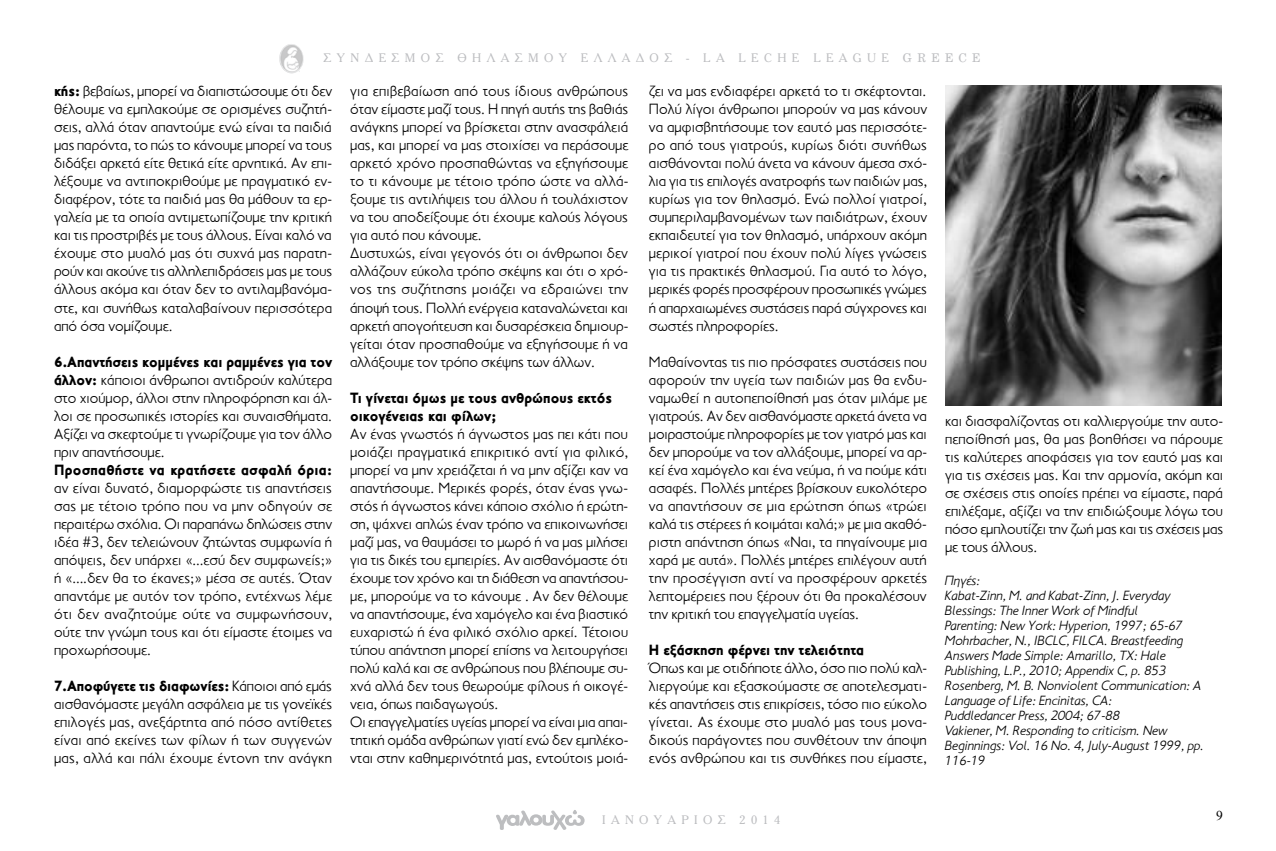
<style>
.page{position:relative;width:1276px;height:851px;background:#fff}
.page>*{position:absolute;margin:0;border:0;box-sizing:border-box;transform-origin:0 0}
.t1{font:300 15px/18px "PF Transport";letter-spacing:.005em;color:#000;text-align:justify}
.t2{font:900 15px/18px "PF Transport";color:#000}
.t3{font:italic 300 13.5px/15px "PF Transport";color:#000}
.t4{font:13.5px "Times New Roman";color:#000}
.t5{font:12px "PF Cheltenham";letter-spacing:.45em;color:#bcbdc0}
.s1{font-family:"PF Century"}
.s2{font-weight:900}
</style>
<div class="page">
<svg style="left:496px;top:810px;width:88px;height:19px"></svg>
<img style="left:279px;top:44px;width:25px;height:29px">
<img style="left:945px;top:85px;width:276px;height:321px">
<p class="t5" style="left:323px;top:51px;width:658px">ΣΥΝΔΕΣΜΟΣ ΘΗΛΑΣΜΟΥ ΕΛΛΑΔΟΣ - LA LECHE LEAGUE <span class="s1">GREECE</span></p>
<p class="t1" style="left:54px;top:82px;width:280px"><span class="s2">κής:</span> βεβαίως, μπορεί να διαπιστώσουμε ότι δεν θέλουμε να εμπλακούμε σε ορισμένες συζητή&shy;σεις, αλλά όταν απαντούμε ενώ είναι τα παιδιά μας παρόντα, το πώς το κάνουμε μπορεί να τους διδάξει αρκετά είτε θετικά είτε αρνητικά. Αν επι&shy;λέξουμε να αντιποκριθούμε με πραγματικό εν&shy;διαφέρον, τότε τα παιδιά μας θα μάθουν τα ερ&shy;γαλεία με τα οποία αντιμετωπίζουμε την κριτική και τις προστριβές με τους άλλους. Είναι καλό να έχουμε στο μυαλό μας ότι συχνά μας παρατη&shy;ρούν και ακούνε τις αλληλεπιδράσεις μας με τους άλλους ακόμα και όταν δεν το αντιλαμβανόμα&shy;στε, και συνήθως καταλαβαίνουν περισσότερα από όσα νομίζουμε.</p>
<p class="t1" style="left:54px;top:352px;width:280px"><span class="s2">6.Απαντήσεις κομμένες και ραμμένες για τον άλλον:</span> κάποιοι άνθρωποι αντιδρούν καλύτερα στο χιούμορ, άλλοι στην πληροφόρηση και άλ&shy;λοι σε προσωπικές ιστορίες και συναισθήματα.<br>Αξίζει να σκεφτούμε τι γνωρίζουμε για τον άλλο πριν απαντήσουμε.</p>
<p class="t2" style="left:54px;top:460px;width:279px">Προσπαθήστε να κρατήσετε ασφαλή όρια:</p>
<p class="t1" style="left:54px;top:478px;width:280px">αν είναι δυνατό, διαμορφώστε τις απαντήσεις σας με τέτοιο τρόπο που να μην οδηγούν σε περαιτέρω σχόλια. Οι παραπάνω δηλώσεις στην ιδέα #3, δεν τελειώνουν ζητώντας συμφωνία ή απόψεις, δεν υπάρχει «…εσύ δεν συμφωνείς;» ή «….δεν θα το έκανες;» μέσα σε αυτές. Όταν απαντάμε με αυτόν τον τρόπο, εντέχνως λέμε ότι δεν αναζητούμε ούτε να συμφωνήσουν, ούτε την γνώμη τους και ότι είμαστε έτοιμες να προχωρήσουμε.</p>
<p class="t1" style="left:54px;top:676px;width:280px"><span class="s2">7.Αποφύγετε τις διαφωνίες:</span> Κάποιοι από εμάς αισθανόμαστε μεγάλη ασφάλεια με τις γονεϊκές επιλογές μας, ανεξάρτητα από πόσο αντίθετες είναι από εκείνες των φίλων ή των συγγενών μας, αλλά και πάλι έχουμε έντονη την ανάγκη</p>
<p class="t1" style="left:350px;top:82px;width:280px;text-align:left">για επιβεβαίωση από τους ίδιους ανθρώπους όταν είμαστε μαζί τους. Η πηγή αυτής της βαθιάς ανάγκης μπορεί να βρίσκεται στην ανασφάλειά μας, και μπορεί να μας στοιχίσει να περάσουμε αρκετό χρόνο προσπαθώντας να εξηγήσουμε το τι κάνουμε με τέτοιο τρόπο ώστε να αλλά&shy;ξουμε τις αντιλήψεις του άλλου ή τουλάχιστον να του αποδείξουμε ότι έχουμε καλούς λόγους για αυτό που κάνουμε.<br>Δυστυχώς, είναι γεγονός ότι οι άνθρωποι δεν αλλάζουν εύκολα τρόπο σκέψης και ότι ο χρό&shy;νος της συζήτησης μοιάζει να εδραιώνει την άποψή τους. Πολλή ενέργεια καταναλώνεται και αρκετή απογοήτευση και δυσαρέσκεια δημιουρ&shy;γείται όταν προσπαθούμε να εξηγήσουμε ή να αλλάξουμε τον τρόπο σκέψης των άλλων.</p>
<p class="t2" style="left:350px;top:388px;width:263px">Τι γίνεται όμως με τους ανθρώπους εκτός οικογένειας και φίλων;</p>
<p class="t1" style="left:350px;top:424px;width:280px;text-align:left">Αν ένας γνωστός ή άγνωστος μας πει κάτι που μοιάζει πραγματικά επικριτικό αντί για φιλικό, μπορεί να μην χρειάζεται ή να μην αξίζει καν να απαντήσουμε. Μερικές φορές, όταν ένας γνω&shy;στός ή άγνωστος κάνει κάποιο σχόλιο ή ερώτη&shy;ση, ψάχνει απλώς έναν τρόπο να επικοινωνήσει μαζί μας, να θαυμάσει το μωρό ή να μας μιλήσει για τις δικές του εμπειρίες. Αν αισθανόμαστε ότι έχουμε τον χρόνο και τη διάθεση να απαντήσου&shy;με, μπορούμε να το κάνουμε . Αν δεν θέλουμε να απαντήσουμε, ένα χαμόγελο και ένα βιαστικό ευχαριστώ ή ένα φιλικό σχόλιο αρκεί. Τέτοιου τύπου απάντηση μπορεί επίσης να λειτουργήσει πολύ καλά και σε ανθρώπους που βλέπουμε συ&shy;χνά αλλά δεν τους θεωρούμε φίλους ή οικογέ&shy;νεια, όπως παιδαγωγούς.<br>Οι επαγγελματίες υγείας μπορεί να είναι μια απαι&shy;τητική ομάδα ανθρώπων γιατί ενώ δεν εμπλέκο&shy;νται στην καθημερινότητά μας, εντούτοις μοιά-</p>
<p class="t1" style="left:649px;top:82px;width:280px">ζει να μας ενδιαφέρει αρκετά το τι σκέφτονται.<br>Πολύ λίγοι άνθρωποι μπορούν να μας κάνουν να αμφισβητήσουμε τον εαυτό μας περισσότε&shy;ρο από τους γιατρούς, κυρίως διότι συνήθως αισθάνονται πολύ άνετα να κάνουν άμεσα σχό&shy;λια για τις επιλογές ανατροφής των παιδιών μας, κυρίως για τον θηλασμό. Ενώ πολλοί γιατροί, συμπεριλαμβανομένων των παιδιάτρων, έχουν εκπαιδευτεί για τον θηλασμό, υπάρχουν ακόμη μερικοί γιατροί που έχουν πολύ λίγες γνώσεις για τις πρακτικές θηλασμού. Για αυτό το λόγο, μερικές φορές προσφέρουν προσωπικές γνώμες ή απαρχαιωμένες συστάσεις παρά σύγχρονες και σωστές πληροφορίες.</p>
<p class="t1" style="left:649px;top:352px;width:280px">Μαθαίνοντας τις πιο πρόσφατες συστάσεις που αφορούν την υγεία των παιδιών μας θα ενδυ&shy;ναμωθεί η αυτοπεποίθησή μας όταν μιλάμε με γιατρούς. Αν δεν αισθανόμαστε αρκετά άνετα να μοιραστούμε πληροφορίες με τον γιατρό μας και δεν μπορούμε να τον αλλάξουμε, μπορεί να αρ&shy;κεί ένα χαμόγελο και ένα νεύμα, ή να πούμε κάτι ασαφές. Πολλές μητέρες βρίσκουν ευκολότερο να απαντήσουν σε μια ερώτηση όπως «τρώει καλά τις στέρεες ή κοιμάται καλά;» με μια ακαθό&shy;ριστη απάντηση όπως «Ναι, τα πηγαίνουμε μια χαρά με αυτά». Πολλές μητέρες επιλέγουν αυτή την προσέγγιση αντί να προσφέρουν αρκετές λεπτομέρειες που ξέρουν ότι θα προκαλέσουν την κριτική του επαγγελματία υγείας.</p>
<p class="t2" style="left:649px;top:640px;width:217px">Η εξάσκηση φέρνει την τελειότητα</p>
<p class="t1" style="left:649px;top:658px;width:280px">Όπως και με οτιδήποτε άλλο, όσο πιο πολύ καλ&shy;λιεργούμε και εξασκούμαστε σε αποτελεσματι&shy;κές απαντήσεις στις επικρίσεις, τόσο πιο εύκολο γίνεται. Ας έχουμε στο μυαλό μας τους μονα&shy;δικούς παράγοντες που συνθέτουν την άποψη ενός ανθρώπου και τις συνθήκες που είμαστε,</p>
<p class="t1" style="left:945px;top:411px;width:280px">και διασφαλίζοντας οτι καλλιεργούμε την αυτο&shy;πεποίθησή μας, θα μας βοηθήσει να πάρουμε τις καλύτερες αποφάσεις για τον εαυτό μας και για τις σχέσεις μας. Και την αρμονία, ακόμη και σε σχέσεις στις οποίες πρέπει να είμαστε, παρά επιλέξαμε, αξίζει να την επιδιώξουμε λόγω του πόσο εμπλουτίζει την ζωή μας και τις σχέσεις μας με τους άλλους.</p>
<p class="t3" style="left:945px;top:572px;width:261px">Πηγές:<br>Kabat-Zinn, M. and Kabat-Zinn, J. Everyday Blessings: The Inner Work of Mindful<br>Parenting: New York: Hyperion, 1997; 65-67<br>Mohrbacher, N., IBCLC, FILCA. Breastfeeding Answers Made Simple: Amarillo, TX: Hale Publishing, L.P., 2010; Appendix C, p. 853<br>Rosenberg, M. B. Nonviolent Communication: A Language of Life: Encinitas, CA:<br>Puddledancer Press, 2004; 67-88<br>Vakiener, M. Responding to criticism. New Beginnings: Vol. 16 No. 4, July-August 1999, pp.<br>116-19</p>
<p class="t5" style="left:602px;top:812px;width:180px">ΙΑΝΟΥΑΡΙΟΣ 2014</p>
<p class="t4" style="left:1216px;top:806px;width:8px">9</p>
</div>
